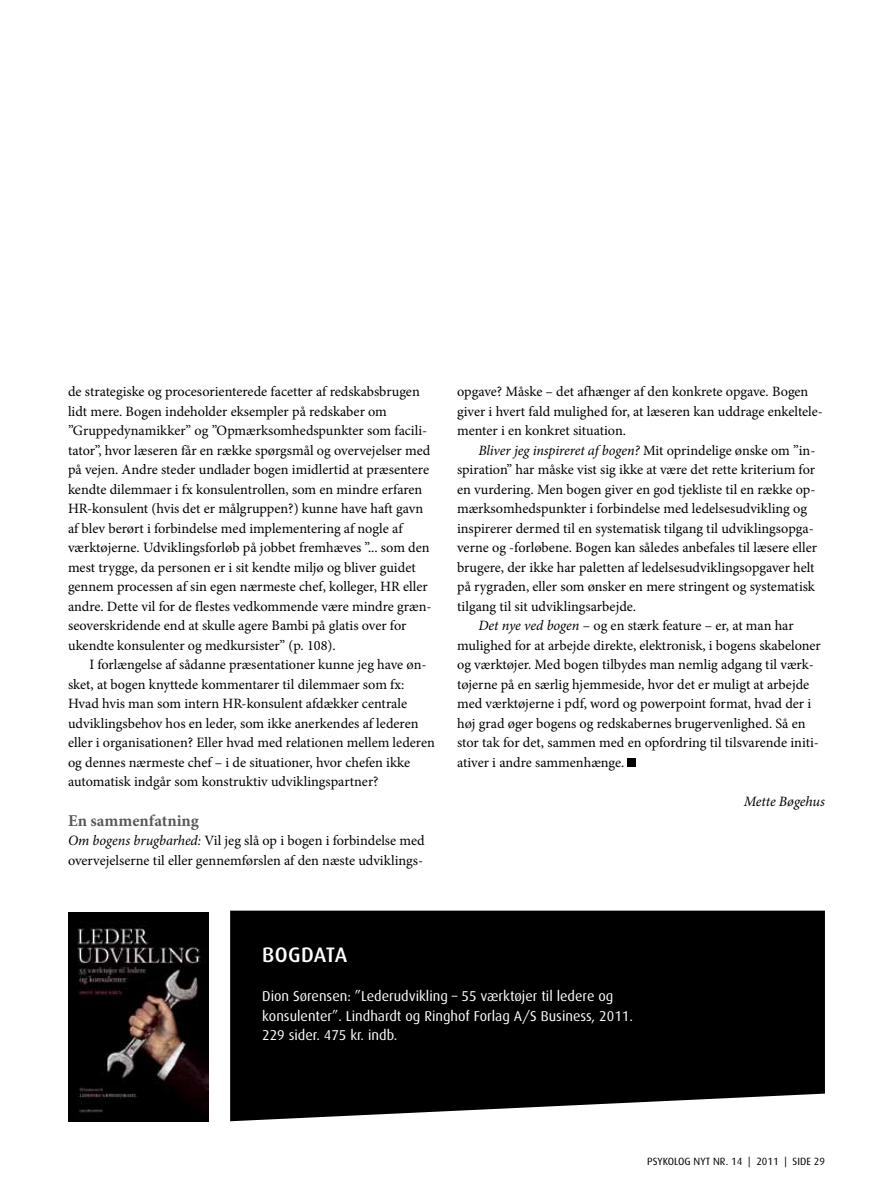
<style>
.page{position:relative;width:893px;height:1200px;background:#fff}
.page>*{position:absolute;margin:0;border:0;box-sizing:border-box;transform-origin:0 0}
.t1{font:500 21px "Dax";color:#fff}
.t2{font:700 16.5px "Minion Pro";color:#58595b}
.t3{font:14.25px/19.5px "Minion Pro";color:#000}
.t4{font:14.25px/19.5px "Dax";color:#fff}
.t5{font:italic 14.25px "Minion Pro";letter-spacing:-.005em;color:#000}
.t6{font:10.5px "Dax";color:#000}
.s1{font-style:italic}
.s2{font-style:normal}
</style>
<div class="page">
<div style="left:628px;top:758px;width:8px;height:8px;background:#000"></div>
<svg style="left:230px;top:910px;width:595px;height:210px;background:#101010"></svg>
<img style="left:68px;top:912px;width:140px;height:208px">
<p class="t3" style="left:68px;top:382px;width:365px">de strategiske og procesorienterede facetter af redskabsbrugen lidt mere. Bogen indeholder eksempler på redskaber om ”Gruppedynamikker” og ”Opmærksomhedspunkter som facili&shy;tator”, hvor læseren får en række spørgsmål og overvejelser med på vejen. Andre steder undlader bogen imidlertid at præsentere kendte dilemmaer i fx konsulentrollen, som en mindre erfaren HR-konsulent (hvis det er målgruppen?) kunne have haft gavn af blev berørt i forbindelse med implementering af nogle af værktøjerne. Udviklingsforløb på jobbet fremhæves ”... som den mest trygge, da personen er i sit kendte miljø og bliver guidet gennem processen af sin egen nærmeste chef, kolleger, HR eller andre. Dette vil for de flestes vedkommende være mindre græn&shy;seoverskridende end at skulle agere Bambi på glatis over for ukendte konsulenter og medkursister” (p. 108).</p>
<p class="t3" style="left:68px;top:655px;width:368px;text-indent:21px">I forlængelse af sådanne præsentationer kunne jeg have øn&shy;sket, at bogen knyttede kommentarer til dilemmaer som fx:<br>Hvad hvis man som intern HR-konsulent afdækker centrale udviklingsbehov hos en leder, som ikke anerkendes af lederen eller i organisationen? Eller hvad med relationen mellem lederen og dennes nærmeste chef – i de situationer, hvor chefen ikke automatisk indgår som konstruktiv udviklingspartner?</p>
<p class="t2" style="left:68px;top:808px;width:132px">En sammenfatning</p>
<p class="t3" style="left:68px;top:830px;width:358px"><span class="s1">Om bogens brugbarhed:</span> Vil jeg slå op i bogen i forbindelse med overvejelserne til eller gennemførslen af den næste udviklings-</p>
<p class="t3" style="left:457px;top:382px;width:367px">opgave? Måske – det afhænger af den konkrete opgave. Bogen giver i hvert fald mulighed for, at læseren kan uddrage enkeltele&shy;menter i en konkret situation.</p>
<p class="t5" style="left:478px;top:440px;width:339px">Bliver jeg inspireret af bogen? <span class="s2">Mit oprindelige ønske om ”in-</span></p>
<p class="t3" style="left:457px;top:460px;width:359px">spiration” har måske vist sig ikke at være det rette kriterium for</p>
<p class="t3" style="left:457px;top:479px;width:360px">en vurdering. Men bogen giver en god tjekliste til en række op-</p>
<p class="t3" style="left:457px;top:499px;width:351px">mærksomhedspunkter i forbindelse med ledelsesudvikling og</p>
<p class="t3" style="left:457px;top:518px;width:358px">inspirerer dermed til en systematisk tilgang til udviklingsopga-</p>
<p class="t3" style="left:457px;top:538px;width:361px">verne og -forløbene. Bogen kan således anbefales til læsere eller</p>
<p class="t3" style="left:457px;top:557px;width:359px">brugere, der ikke har paletten af ledelsesudviklingsopgaver helt</p>
<p class="t3" style="left:457px;top:577px;width:359px">på rygraden, eller som ønsker en mere stringent og systematisk</p>
<p class="t3" style="left:457px;top:596px;width:181px">tilgang til sit udviklingsarbejde.</p>
<p class="t3" style="left:478px;top:616px;width:317px"><span class="s1">Det nye ved bogen</span> – og en stærk feature – er, at man har</p>
<p class="t3" style="left:457px;top:635px;width:365px">mulighed for at arbejde direkte, elektronisk, i bogens skabeloner</p>
<p class="t3" style="left:457px;top:655px;width:358px">og værktøjer. Med bogen tilbydes man nemlig adgang til værk-</p>
<p class="t3" style="left:457px;top:674px;width:354px">tøjerne på en særlig hjemmeside, hvor det er muligt at arbejde</p>
<p class="t3" style="left:457px;top:694px;width:356px">med værktøjerne i pdf, word og powerpoint format, hvad der i</p>
<p class="t3" style="left:457px;top:713px;width:350px">høj grad øger bogens og redskabernes brugervenlighed. Så en</p>
<p class="t3" style="left:457px;top:733px;width:363px">stor tak for det, sammen med en opfordring til tilsvarende initi-</p>
<p class="t3" style="left:457px;top:752px;width:169px">ativer i andre sammenhænge.</p>
<p class="t5" style="left:744px;top:791px;width:83px">Mette Bøgehus</p>
<h1 class="t1" style="left:262px;top:942px;width:51px">BOGDATA</h1>
<p class="t4" style="left:262px;top:986px;width:372px">Dion Sørensen: ”Lederudvikling – 55 værktøjer til ledere og konsulenter”. Lindhardt og Ringhof Forlag A/S Business, 2011.<br>229 sider. 475 kr. indb.</p>
<p class="t6" style="left:647px;top:1154px;width:179px">PSYKOLOG NYT NR. 14 | 2011 | SIDE 29</p>
</div>
